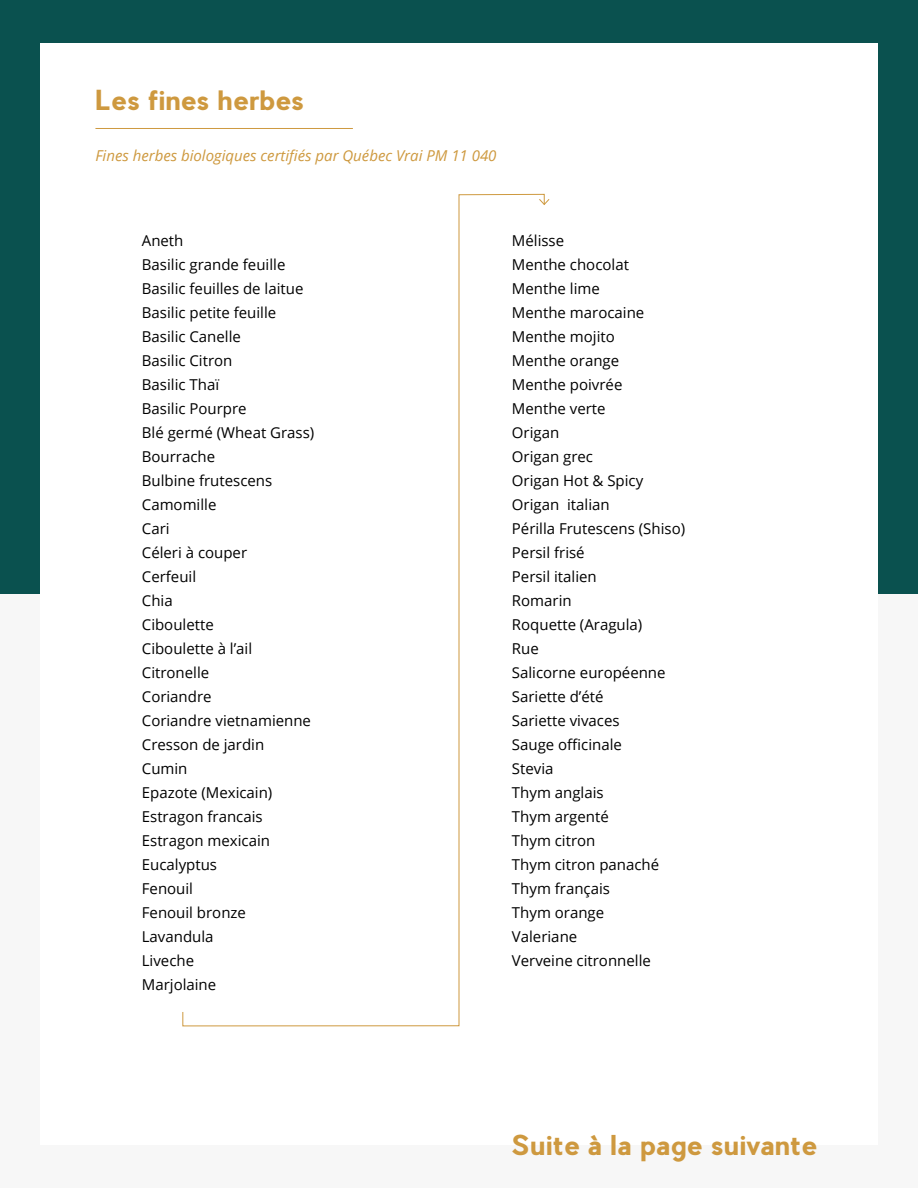
<style>
.page{position:relative;width:918px;height:1188px;background:#fff}
.page>*{position:absolute;margin:0;border:0;box-sizing:border-box;transform-origin:0 0}
.t1{font:700 27px "Pier Sans";color:#ce993f}
.t2{font:15px/24px "Open Sans";color:#000}
.t3{font:italic 15px "Open Sans";color:#ce993f}
</style>
<div class="page">
<div style="left:0;top:0;width:918px;height:594px;background:#0a514f"></div>
<div style="left:0;top:594px;width:918px;height:594px;background:#f7f7f7"></div>
<div style="left:40px;top:43px;width:838px;height:1102px;background:#fff"></div>
<hr style="left:95px;top:128px;width:258px;height:1px;background:#ce993f">
<svg style="left:182px;top:194px;width:363px;height:833px"></svg>
<svg style="left:538px;top:198px;width:12px;height:8px"></svg>
<h1 class="t1" style="left:95px;top:82px;width:210px">Les fines herbes</h1>
<p class="t3" style="left:95px;top:146px;width:403px">Fines herbes biologiques certifiés par Québec Vrai PM 11 040</p>
<p class="t2" style="left:142px;top:230px;width:174px">Aneth<br>Basilic grande feuille<br>Basilic feuilles de laitue<br>Basilic petite feuille<br>Basilic Canelle<br>Basilic Citron<br>Basilic Thaï<br>Basilic Pourpre<br>Blé germé (Wheat Grass)<br>Bourrache<br>Bulbine frutescens<br>Camomille<br>Cari<br>Céleri à couper<br>Cerfeuil<br>Chia<br>Ciboulette<br>Ciboulette à l’ail<br>Citronelle<br>Coriandre<br>Coriandre vietnamienne<br>Cresson de jardin<br>Cumin<br>Epazote (Mexicain)<br>Estragon francais<br>Estragon mexicain<br>Eucalyptus<br>Fenouil<br>Fenouil bronze<br>Lavandula<br>Liveche<br>Marjolaine</p>
<p class="t2" style="left:512px;top:228px;width:175px">Mélisse<br>Menthe chocolat<br>Menthe lime<br>Menthe marocaine<br>Menthe mojito<br>Menthe orange<br>Menthe poivrée<br>Menthe verte<br>Origan<br>Origan grec<br>Origan Hot &amp; Spicy<br>Origan italian<br>Périlla Frutescens (Shiso)<br>Persil frisé<br>Persil italien<br>Romarin<br>Roquette (Aragula)<br>Rue<br>Salicorne européenne<br>Sariette d’été<br>Sariette vivaces<br>Sauge officinale<br>Stevia<br>Thym anglais<br>Thym argenté<br>Thym citron<br>Thym citron panaché<br>Thym français<br>Thym orange<br>Valeriane<br>Verveine citronnelle</p>
<h1 class="t1" style="left:512px;top:1128px;width:307px">Suite à la page suivante</h1>
</div>
